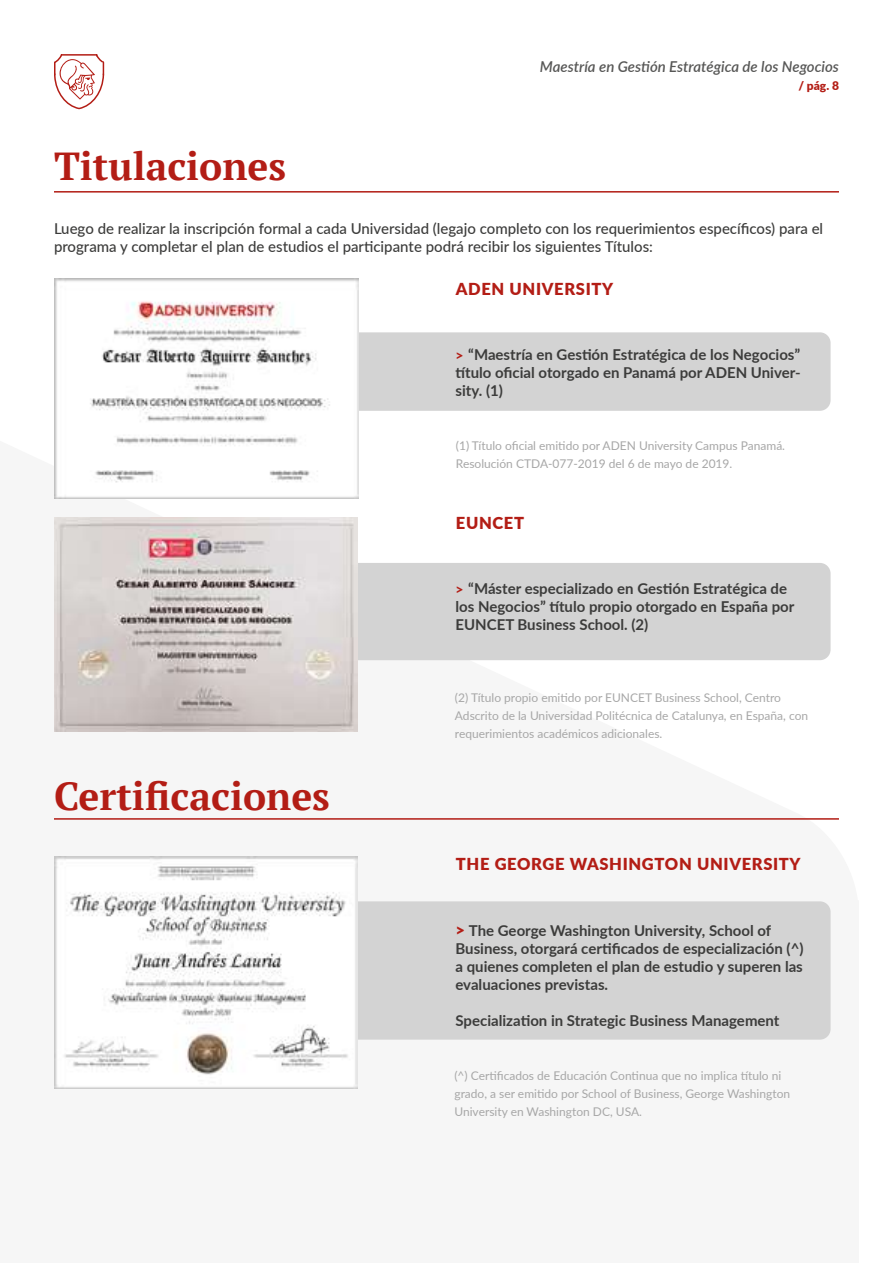
<style>
.page{position:relative;width:893px;height:1263px;background:#fff}
.page>*{position:absolute;margin:0;border:0;box-sizing:border-box;transform-origin:0 0}
.t1{font:700 39px "PT Serif";color:#b31d15}
.t2{font:900 16.5px "Lato";letter-spacing:.04em;color:#b31d15}
.t3{font:700 15px/18px "Lato";color:#3c3c3b}
.t4{font:500 15px/18px "Lato";color:#3c3c3b}
.t5{font:italic 600 15px "Lato";color:#575756}
.t6{font:12px/18px "Lato";color:#a7a7a7}
.t7{font:900 12px "Lato";color:#b31d15}
.s1{color:#b31d15}
.s2{font-weight:900;font-size:16.5px;color:#b31d15}
</style>
<div class="page">
<svg style="left:54px;top:54px;width:51px;height:56px"></svg>
<div style="left:54px;top:332px;width:777px;height:79px;background:#d3d3d3;border-radius:11px"></div>
<hr style="left:54px;top:191px;width:785px;height:2px;background:#b21c14">
<hr style="left:54px;top:818px;width:785px;height:2px;background:#b21c14">
<img style="left:54px;top:278px;width:305px;height:220px">
<div style="left:54px;top:563px;width:777px;height:97px;background:#d3d3d3;border-radius:11px"></div>
<div style="left:81px;top:901px;width:750px;height:139px;background:#d3d3d3;border-radius:11px"></div>
<img style="left:54px;top:518px;width:303px;height:214px">
<img style="left:54px;top:857px;width:303px;height:232px">
<h1 class="t1" style="left:54px;top:141px;width:234px">Titulaciones</h1>
<p class="t5" style="left:540px;top:56px;width:301px">Maestría en Gestión Estratégica de los Negocios</p>
<p class="t7" style="left:798px;top:77px;width:42px">/ pág. 8</p>
<p class="t4" style="left:54px;top:219px;width:771px">Luego de realizar la inscripción formal a cada Universidad (legajo completo con los requerimientos específicos) para el programa y completar el plan de estudios el participante podrá recibir los siguientes Títulos:</p>
<p class="t2" style="left:456px;top:276px;width:159px">ADEN UNIVERSITY</p>
<p class="t3" style="left:455px;top:345px;width:347px;text-align:justify"><span class="s1">һ</span> “Maestría en Gestión Estratégica de los Negocios” título oficial otorgado en Panamá por ADEN Univer&shy;sity. (1)</p>
<p class="t6" style="left:456px;top:436px;width:331px">(1) Título oficial emitido por ADEN University Campus Panamá.<br>Resolución CTDA-077-2019 del 6 de mayo de 2019.</p>
<p class="t2" style="left:456px;top:511px;width:70px">EUNCET</p>
<p class="t3" style="left:455px;top:579px;width:340px"><span class="s1">һ</span> “Máster especializado en Gestión Estratégica de los Negocios” título propio otorgado en España por<br>EUNCET Business School. (2)</p>
<h1 class="t1" style="left:54px;top:771px;width:277px">Certificaciones</h1>
<p class="t6" style="left:455px;top:688px;width:355px">(2) Título propio emitido por EUNCET Business School, Centro<br>Adscrito de la Universidad Politécnica de Catalunya, en España, con requerimientos académicos adicionales.</p>
<p class="t2" style="left:456px;top:851px;width:346px">THE GEORGE WASHINGTON UNIVERSITY</p>
<p class="t3" style="left:455px;top:921px;width:349px"><span class="s2">&gt;</span> The George Washington University, School of Business, otorgará certificados de especialización (^) a quienes completen el plan de estudio y superen las evaluaciones previstas.</p>
<p class="t3" style="left:455px;top:1011px;width:325px">Specialization in Strategic Business Management</p>
<p class="t6" style="left:454px;top:1066px;width:337px">(^) Certificados de Educación Continua que no implica título ni grado, a ser emitido por School of Business, George Washington<br>University en Washington DC, USA.</p>
</div>
